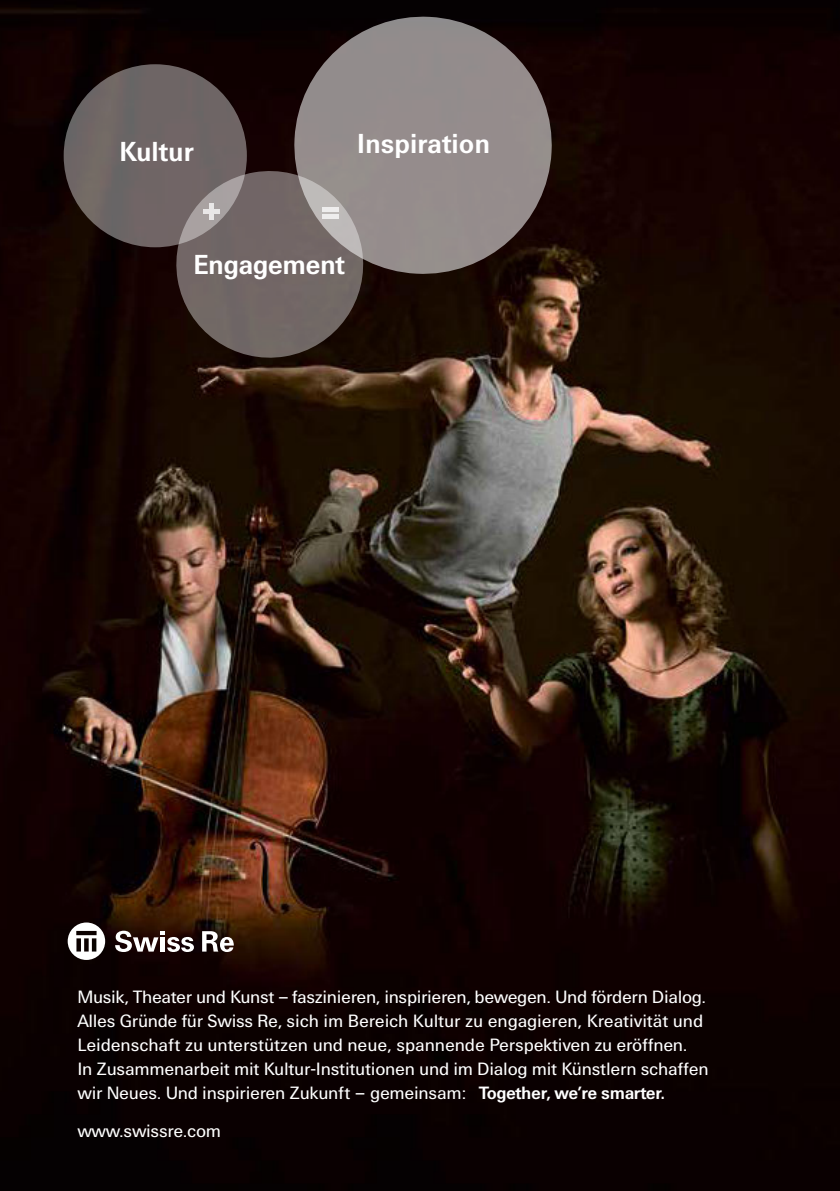
<style>
.page{position:relative;width:840px;height:1191px;background:#fff}
.page>*{position:absolute;margin:0;border:0;box-sizing:border-box;transform-origin:0 0}
.t1{font:700 27.8px "Swiss Re Sans OT";color:#fff}
.t2{font:700 27.8px "Swiss Re Sans OT";letter-spacing:-.02em;color:#fff}
.t3{font:18px/24px "Swiss Re Sans OT";letter-spacing:-.015em;color:#fff}
.s1{font-weight:700}
</style>
<div class="page">
<img style="left:0;top:0;width:839px;height:1191px">
<div style="left:64px;top:64px;width:183px;height:183px;background:#6e6565;border-radius:50%"></div>
<svg style="left:291px;top:13px;width:264px;height:264px;background:#766d6c"></svg>
<svg style="left:169px;top:164px;width:201px;height:201px;background:#6a5f5d"></svg>
<hr style="left:322px;top:207px;width:16px;height:4px;background:#eeeded">
<hr style="left:322px;top:214px;width:16px;height:4px;background:#eeeded">
<hr style="left:203px;top:210px;width:16px;height:4px;background:#e8e7e7">
<hr style="left:209px;top:204px;width:4px;height:16px;background:#e8e7e7">
<svg style="left:115px;top:930px;width:79px;height:22px"></svg>
<svg style="left:202px;top:931px;width:32px;height:21px"></svg>
<svg style="left:68px;top:922px;width:37px;height:38px"></svg>
<h1 class="t1" style="left:119px;top:136px;width:76px">Kultur</h1>
<h1 class="t1" style="left:357px;top:128px;width:134px">Inspiration</h1>
<h1 class="t2" style="left:193px;top:248px;width:153px">Engagement</h1>
<p class="t3" style="left:77px;top:984px;width:632px">Musik, Theater und Kunst – faszinieren, inspirieren, bewegen. Und fördern Dialog.<br>Alles Gründe für Swiss Re, sich im Bereich Kultur zu engagieren, Kreativität und Leidenschaft zu unterstützen und neue, spannende Perspektiven zu eröffnen.<br>In Zusammenarbeit mit Kultur-Institutionen und im Dialog mit Künstlern schaffen wir Neues. Und inspirieren Zukunft – gemeinsam: <span class="s1">Together, we’re smarter.</span></p>
<p class="t3" style="left:77px;top:1118px;width:145px">www.swissre.com</p>
</div>
